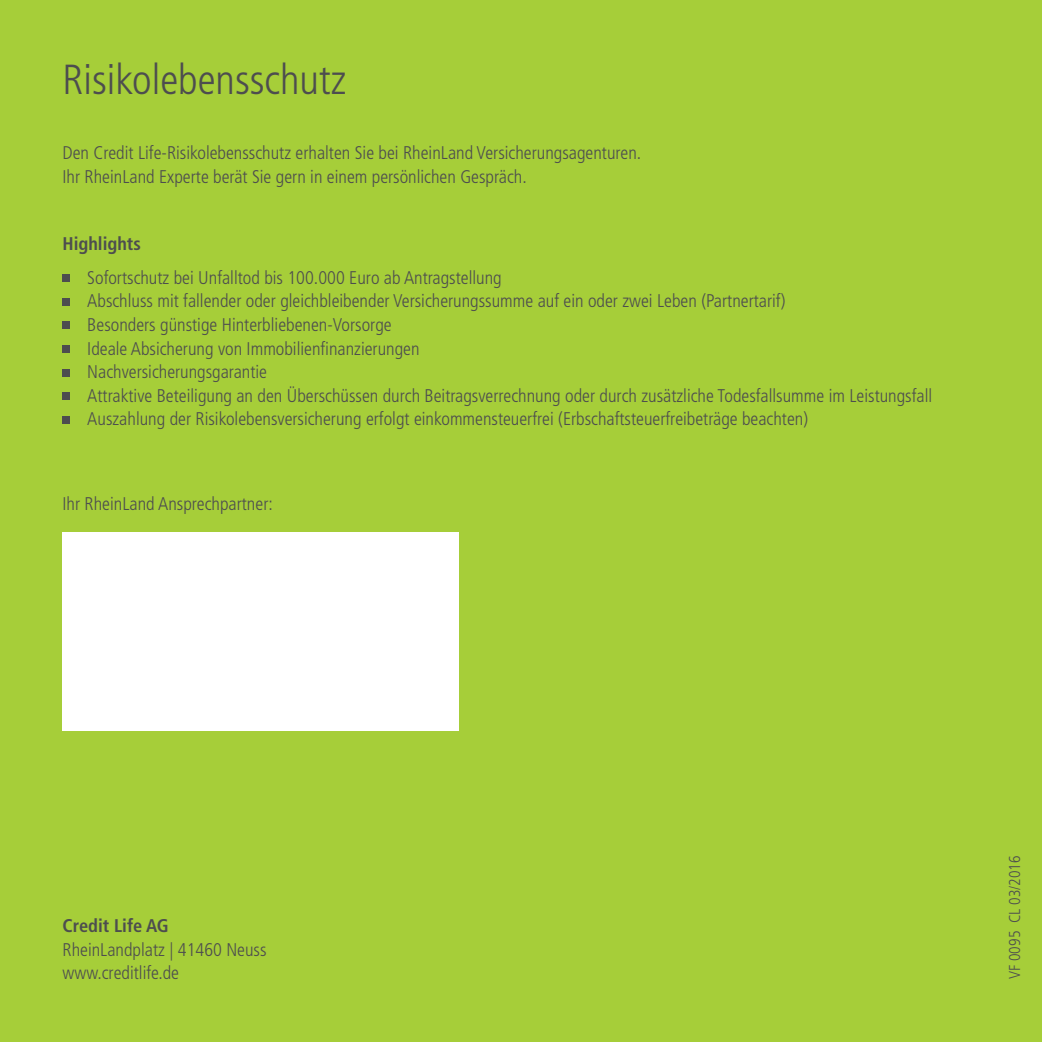
<style>
.page{position:relative;width:1042px;height:1042px;background:#a6ce39}
.page>*{position:absolute;margin:0;border:0;box-sizing:border-box;transform-origin:0 0}
.t1{font:300 condensed 42px "Frutiger LT Std";color:#4d4d4f}
.t2{font:300 condensed 18.38px/23.6px "Frutiger LT Std";color:#4d4d4f}
.t3{font:700 condensed 18.38px "Frutiger LT Std";color:#4d4d4f}
.t4{font:300 condensed 15.75px "Frutiger LT Std";color:#4d4d4f}
</style>
<div class="page">
<div style="left:63px;top:274px;width:7px;height:8px;background:#4d4d4f"></div>
<div style="left:63px;top:298px;width:7px;height:7px;background:#4d4d4f"></div>
<div style="left:63px;top:322px;width:7px;height:7px;background:#4d4d4f"></div>
<div style="left:63px;top:345px;width:7px;height:8px;background:#4d4d4f"></div>
<div style="left:63px;top:369px;width:7px;height:7px;background:#4d4d4f"></div>
<div style="left:63px;top:392px;width:7px;height:8px;background:#4d4d4f"></div>
<div style="left:63px;top:416px;width:7px;height:8px;background:#4d4d4f"></div>
<div style="left:63px;top:532px;width:396px;height:198px;background:#fff"></div>
<h1 class="t1" style="left:63px;top:56px;width:285px">Risikolebensschutz</h1>
<p class="t2" style="left:63px;top:141px;width:580px">Den Credit Life-Risikolebensschutz erhalten Sie bei RheinLand Versicherungsagenturen.<br>Ihr RheinLand Experte berät Sie gern in einem persönlichen Gespräch.</p>
<p class="t3" style="left:63px;top:233px;width:80px">Highlights</p>
<p class="t2" style="left:87px;top:266px;width:846px">Sofortschutz bei Unfalltod bis 100.000 Euro ab Antragstellung<br>Abschluss mit fallender oder gleichbleibender Versicherungssumme auf ein oder zwei Leben (Partnertarif)<br>Besonders günstige Hinterbliebenen-Vorsorge<br>Ideale Absicherung von Immobilienfinanzierungen<br>Nachversicherungsgarantie<br>Attraktive Beteiligung an den Überschüssen durch Beitragsverrechnung oder durch zusätzliche Todesfallsumme im Leistungsfall Auszahlung der Risikolebensversicherung erfolgt einkommensteuerfrei (Erbschaftsteuerfreibeträge beachten)</p>
<p class="t2" style="left:63px;top:492px;width:212px">Ihr RheinLand Ansprechpartner:</p>
<p class="t3" style="left:63px;top:915px;width:108px">Credit Life AG</p>
<p class="t2" style="left:63px;top:938px;width:205px">RheinLandplatz | 41460 Neuss www.creditlife.de</p>
<p class="t4" style="left:1005px;top:979px;width:125px;rotate:-90deg">VF 0095 CL 03/2016</p>
</div>
